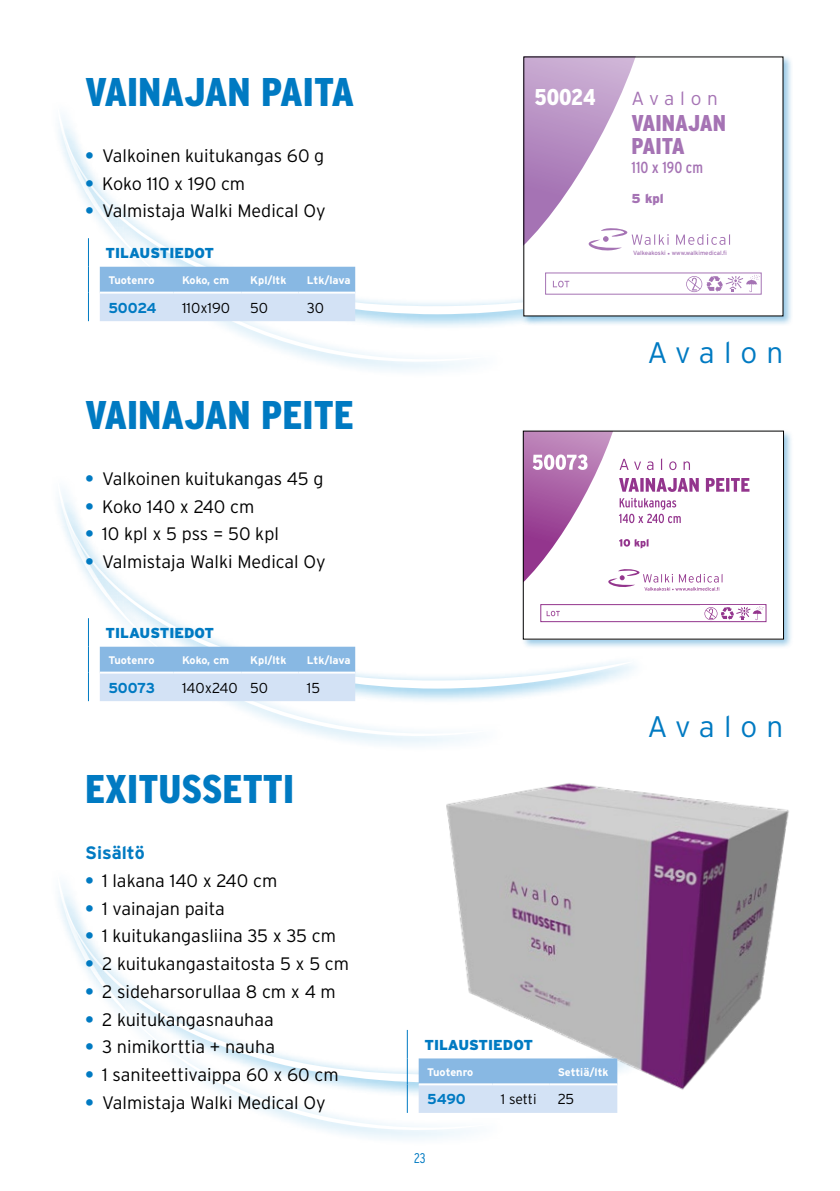
<style>
.page{position:relative;width:840px;height:1191px;background:#fff}
.page>*{position:absolute;margin:0;border:0;box-sizing:border-box;transform-origin:0 0}
.t1{font:900 40px "Interstate Condensed";color:#007ac2}
.t2{font:300 29.8px "Interstate";letter-spacing:.305em;color:#007ac2}
.t3{font:900 condensed 22.8px/22.8px "Interstate";color:#a573b4}
.t4{font:900 condensed 22.8px "Interstate";letter-spacing:-.01em;color:#fff}
.t5{font:300 19px "Interstate";letter-spacing:.305em;color:#a573b4}
.t6{font:300 18px "Interstate";color:#000}
.t7{font:700 18px "Interstate";color:#007ac2}
.t8{font:condensed 16px "Interstate";color:#a573b4}
.t9{font:900 14.4px "Interstate";color:#007ac2}
.t10{font:300 14.4px "Interstate";color:#000}
.t11{font:700 14.4px "Interstate";color:#007ac2}
.t12{font:300 14px "Interstate";letter-spacing:-.01em;color:#000}
.t13{font:300 14px "Interstate Condensed";color:#007ac2}
.t14{font:900 13px "Interstate";color:#a573b4}
.t15{font:700 11px "Interstate";color:#fff}
.t16{font:6px "Interstate";color:#a573b4}
.s1{font-weight:700;color:#007ac2}
</style>
<div class="page">
<div style="left:49px;top:864px;width:458px;height:282px;background:linear-gradient(to right,#fff,#f7fbfd)"></div>
<svg style="left:57px;top:870px;width:436px;height:260px"></svg>
<svg style="left:54px;top:889px;width:353px;height:209px"></svg>
<svg style="left:61px;top:895px;width:346px;height:187px"></svg>
<div style="left:49px;top:471px;width:458px;height:281px;background:linear-gradient(to right,#fff,#f8fbfd)"></div>
<svg style="left:57px;top:476px;width:436px;height:260px"></svg>
<svg style="left:54px;top:495px;width:581px;height:209px"></svg>
<svg style="left:61px;top:501px;width:571px;height:187px"></svg>
<svg style="left:326px;top:362px;width:145px;height:10px"></svg>
<svg style="left:61px;top:115px;width:405px;height:247px"></svg>
<svg style="left:58px;top:121px;width:463px;height:209px"></svg>
<svg style="left:61px;top:127px;width:460px;height:187px"></svg>
<img style="left:407px;top:783px;width:382px;height:316px">
<div style="left:521px;top:54px;width:271px;height:272px;background:#007ac2;opacity:.4"></div>
<div style="left:523px;top:57px;width:259px;height:259px;background:#fff"></div>
<svg style="left:676px;top:234px;width:50px;height:11px"></svg>
<svg style="left:525px;top:59px;width:143px;height:192px"></svg>
<svg style="left:552px;top:281px;width:17px;height:6px"></svg>
<svg style="left:686px;top:275px;width:73px;height:17px"></svg>
<div style="left:520px;top:429px;width:273px;height:220px;background:#007ac2;opacity:.4"></div>
<div style="left:523px;top:431px;width:260px;height:208px;background:#fff"></div>
<svg style="left:546px;top:611px;width:13px;height:5px"></svg>
<div style="left:540px;top:604px;width:225px;height:18px;border:1px solid #93358d"></div>
<svg style="left:525px;top:433px;width:224px;height:158px"></svg>
<svg style="left:782px;top:639px;width:7px;height:6px"></svg>
<div style="left:700px;top:605px;width:64px;height:16px;background:#fff"></div>
<svg style="left:704px;top:606px;width:60px;height:14px"></svg>
<svg style="left:100px;top:267px;width:255px;height:54px;background:#afceec"></svg>
<hr style="left:100px;top:292px;width:73px;height:2px;background:#fff">
<hr style="left:173px;top:292px;width:68px;height:2px;background:#fff">
<hr style="left:241px;top:292px;width:57px;height:2px;background:#fff">
<hr style="left:298px;top:292px;width:57px;height:2px;background:#fff">
<svg style="left:88px;top:238px;width:1px;height:83px"></svg>
<svg style="left:100px;top:646px;width:255px;height:55px;background:#b1cfec"></svg>
<hr style="left:100px;top:671px;width:73px;height:2px;background:#fff">
<hr style="left:173px;top:671px;width:68px;height:2px;background:#fff">
<hr style="left:241px;top:671px;width:57px;height:2px;background:#fff">
<hr style="left:298px;top:671px;width:57px;height:2px;background:#fff">
<svg style="left:88px;top:618px;width:1px;height:83px"></svg>
<svg style="left:418px;top:1058px;width:199px;height:54px;background:#b0ceec"></svg>
<hr style="left:418px;top:1083px;width:74px;height:2px;background:#fff">
<hr style="left:492px;top:1083px;width:57px;height:2px;background:#fff">
<hr style="left:549px;top:1083px;width:68px;height:2px;background:#fff">
<svg style="left:406px;top:1030px;width:1px;height:82px"></svg>
<h1 class="t1" style="left:85px;top:69px;width:270px">VAINAJAN PAITA</h1>
<p class="t6" style="left:85px;top:145px;width:240px"><span class="s1">•</span> Valkoinen kuitukangas 60 g</p>
<p class="t6" style="left:85px;top:173px;width:161px"><span class="s1">•</span> Koko 110 x 190 cm</p>
<p class="t6" style="left:85px;top:201px;width:242px"><span class="s1">•</span> Valmistaja Walki Medical Oy</p>
<p class="t9" style="left:105px;top:245px;width:110px">TILAUSTIEDOT</p>
<p class="t15" style="left:108px;top:274px;width:48px">Tuotenro</p>
<p class="t15" style="left:182px;top:274px;width:48px">Koko, cm</p>
<p class="t15" style="left:250px;top:274px;width:38px">Kpl/ltk</p>
<p class="t15" style="left:307px;top:274px;width:45px">Ltk/lava</p>
<p class="t11" style="left:108px;top:299px;width:50px">50024</p>
<p class="t10" style="left:182px;top:299px;width:50px">110x190</p>
<p class="t10" style="left:250px;top:299px;width:19px">50</p>
<p class="t10" style="left:307px;top:299px;width:19px">30</p>
<h1 class="t1" style="left:85px;top:393px;width:270px">VAINAJAN PEITE</h1>
<p class="t6" style="left:85px;top:468px;width:240px"><span class="s1">•</span> Valkoinen kuitukangas 45 g</p>
<p class="t6" style="left:85px;top:496px;width:171px"><span class="s1">•</span> Koko 140 x 240 cm</p>
<p class="t6" style="left:85px;top:524px;width:195px"><span class="s1">•</span> 10 kpl x 5 pss = 50 kpl</p>
<p class="t6" style="left:85px;top:551px;width:242px"><span class="s1">•</span> Valmistaja Walki Medical Oy</p>
<p class="t9" style="left:105px;top:625px;width:110px">TILAUSTIEDOT</p>
<p class="t15" style="left:108px;top:654px;width:48px">Tuotenro</p>
<p class="t15" style="left:182px;top:654px;width:48px">Koko, cm</p>
<p class="t15" style="left:250px;top:654px;width:38px">Kpl/ltk</p>
<p class="t15" style="left:307px;top:654px;width:45px">Ltk/lava</p>
<p class="t11" style="left:108px;top:679px;width:48px">50073</p>
<p class="t10" style="left:182px;top:679px;width:87px">140x240 50</p>
<p class="t10" style="left:307px;top:679px;width:15px">15</p>
<h1 class="t1" style="left:85px;top:767px;width:210px">EXITUSSETTI</h1>
<p class="t7" style="left:85px;top:843px;width:61px">Sisältö</p>
<p class="t6" style="left:85px;top:870px;width:193px"><span class="s1">•</span> 1 lakana 140 x 240 cm</p>
<p class="t6" style="left:85px;top:898px;width:141px"><span class="s1">•</span> 1 vainajan paita</p>
<p class="t6" style="left:85px;top:926px;width:252px"><span class="s1">•</span> 1 kuitukangasliina 35 x 35 cm</p>
<p class="t6" style="left:85px;top:953px;width:265px"><span class="s1">•</span> 2 kuitukangastaitosta 5 x 5 cm</p>
<p class="t6" style="left:85px;top:981px;width:252px"><span class="s1">•</span> 2 sideharsorullaa 8 cm x 4 m</p>
<p class="t6" style="left:85px;top:1009px;width:190px"><span class="s1">•</span> 2 kuitukangasnauhaa</p>
<p class="t6" style="left:85px;top:1036px;width:191px"><span class="s1">•</span> 3 nimikorttia + nauha</p>
<p class="t6" style="left:85px;top:1064px;width:255px"><span class="s1">•</span> 1 saniteettivaippa 60 x 60 cm</p>
<p class="t6" style="left:85px;top:1092px;width:242px"><span class="s1">•</span> Valmistaja Walki Medical Oy</p>
<p class="t4" style="left:534px;top:85px;width:62px">50024</p>
<p class="t5" style="left:631px;top:88px;width:88px">Avalon</p>
<p class="t3" style="left:631px;top:112px;width:96px">VAINAJAN<br>PAITA</p>
<p class="t8" style="left:631px;top:159px;width:73px">110 x 190 cm</p>
<p class="t14" style="left:631px;top:190px;width:34px">5 kpl</p>
<p class="t16" style="left:632px;top:249px;width:95px">Valkeakoski • www.walkimedical.fi</p>
<h2 class="t2" style="left:647px;top:336px;width:137px">Avalon</h2>
<h2 class="t2" style="left:647px;top:710px;width:137px">Avalon</h2>
<p class="t9" style="left:424px;top:1036px;width:110px">TILAUSTIEDOT</p>
<p class="t15" style="left:427px;top:1065px;width:48px">Tuotenro</p>
<p class="t15" style="left:557px;top:1065px;width:52px">Settiä/ltk</p>
<p class="t11" style="left:427px;top:1091px;width:40px">5490</p>
<p class="t12" style="left:500px;top:1091px;width:37px">1 setti</p>
<p class="t10" style="left:557px;top:1091px;width:18px">25</p>
<p class="t13" style="left:414px;top:1149px;width:13px">23</p>
</div>
